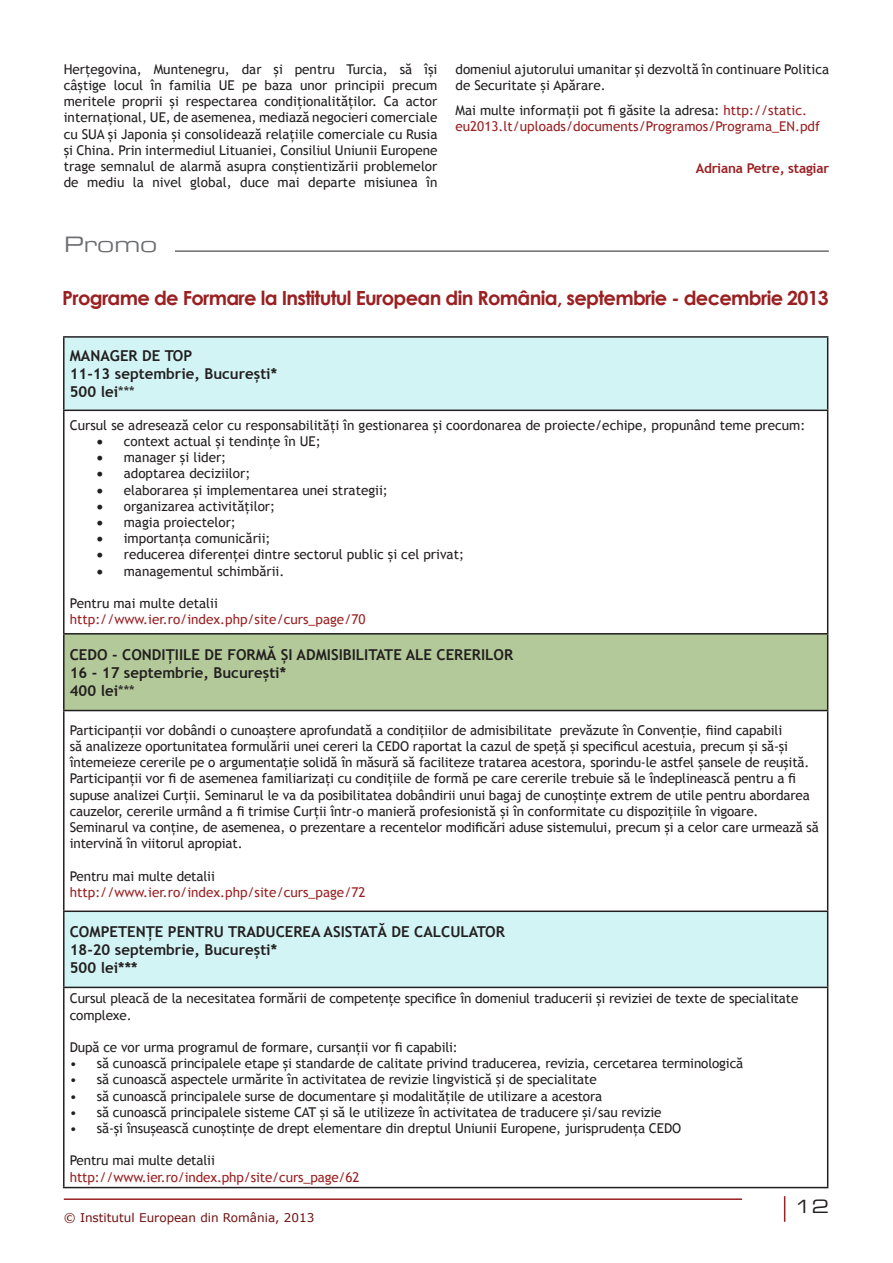
<style>
.page{position:relative;width:893px;height:1263px;background:#fff}
.page>*{position:absolute;margin:0;border:0;box-sizing:border-box;transform-origin:0 0}
.t1{font:21px "Eurostile Extended Two";color:#6c6d70}
.t2{font:700 19.5px "Century Gothic";letter-spacing:-.035em;color:#9a2022}
.t3{font:18px "Eurostile Extended Two";color:#231f20}
.Normal__Web{font:700 15px "Trebuchet MS";color:#231f20}
.Normal__Web-2{font:13.5px/16.2px "Trebuchet MS";letter-spacing:-.01em;color:#231f20}
.t4{font:13.5px/16.2px "Trebuchet MS";color:#9a2022}
.t5{font:700 13.5px "Trebuchet MS";letter-spacing:-.015em;color:#9a2022}
.t6{font:12px "Verdana";color:#710f10}
.s1{color:#231f20}
.s2{font-weight:400}
</style>
<div class="page">
<hr style="left:64px;top:1198px;width:678px;height:2px;background:#9a2022">
<svg style="left:784px;top:1196px;width:1px;height:26px"></svg>
<svg style="left:65px;top:338px;width:762px;height:649px"></svg>
<div style="left:64px;top:634px;width:764px;height:76px;background:#b3c99a"></div>
<hr style="left:63px;top:336px;width:765px;height:2px;background:#231f20">
<hr style="left:63px;top:338px;width:2px;height:72px;background:#231f20">
<hr style="left:827px;top:338px;width:1px;height:72px;background:#231f20">
<hr style="left:63px;top:410px;width:765px;height:1px;background:#231f20">
<hr style="left:63px;top:411px;width:2px;height:222px;background:#231f20">
<hr style="left:827px;top:411px;width:1px;height:222px;background:#231f20">
<hr style="left:63px;top:633px;width:765px;height:1px;background:#231f20">
<hr style="left:63px;top:634px;width:2px;height:76px;background:#231f20">
<hr style="left:827px;top:634px;width:1px;height:76px;background:#231f20">
<hr style="left:63px;top:710px;width:765px;height:1px;background:#231f20">
<hr style="left:63px;top:711px;width:2px;height:199px;background:#231f20">
<hr style="left:827px;top:711px;width:1px;height:199px;background:#231f20">
<hr style="left:63px;top:910px;width:765px;height:2px;background:#231f20">
<hr style="left:63px;top:912px;width:2px;height:75px;background:#231f20">
<hr style="left:827px;top:912px;width:1px;height:75px;background:#231f20">
<hr style="left:63px;top:987px;width:765px;height:1px;background:#231f20">
<hr style="left:63px;top:988px;width:2px;height:199px;background:#231f20">
<hr style="left:827px;top:988px;width:1px;height:199px;background:#231f20">
<hr style="left:63px;top:1187px;width:765px;height:1px;background:#231f20">
<hr style="left:175px;top:250px;width:654px;height:2px;background:#6c6d70">
<p class="Normal__Web-2" style="left:64px;top:61px;width:375px;text-align:justify">Herţegovina, Muntenegru, dar şi pentru Turcia, să îşi câştige locul în familia UE pe baza unor principii precum meritele proprii şi respectarea condiţionalităţilor. Ca actor internaţional, UE, de asemenea, mediază negocieri comerciale cu SUA şi Japonia şi consolidează relaţiile comerciale cu Rusia şi China. Prin intermediul Lituaniei, Consiliul Uniunii Europene trage semnalul de alarmă asupra conştientizării problemelor de mediu la nivel global, duce mai departe misiunea în</p>
<p class="Normal__Web-2" style="left:455px;top:61px;width:375px">domeniul ajutorului umanitar şi dezvoltă în continuare Politica de Securitate şi Apărare.</p>
<p class="t4" style="left:455px;top:102px;width:366px"><span class="s1">Mai multe informaţii pot fi găsite la adresa:</span> http://static. eu2013.lt/uploads/documents/Programos/Programa_EN.pdf</p>
<p class="t5" style="left:696px;top:160px;width:135px">Adriana Petre, stagiar</p>
<p class="t1" style="left:64px;top:230px;width:95px">Promo</p>
<p class="t2" style="left:62px;top:283px;width:768px">Programe de Formare la Institutul European din România, septembrie - decembrie 2013</p>
<p class="Normal__Web" style="left:70px;top:346px;width:124px">MANAGER DE TOP</p>
<p class="Normal__Web" style="left:70px;top:364px;width:209px">11-13 septembrie, Bucureşti*</p>
<p class="Normal__Web" style="left:70px;top:382px;width:66px">500 lei<span class="s2">***</span></p>
<p class="Normal__Web-2" style="left:70px;top:417px;width:737px">Cursul se adresează celor cu responsabilităţi în gestionarea şi coordonarea de proiecte/echipe, propunând teme precum:</p>
<p class="Normal__Web-2" style="left:97px;top:433px;width:225px">• context actual şi tendinţe în UE;</p>
<p class="Normal__Web-2" style="left:97px;top:449px;width:131px">• manager şi lider;</p>
<p class="Normal__Web-2" style="left:97px;top:466px;width:155px">• adoptarea deciziilor;</p>
<p class="Normal__Web-2" style="left:97px;top:482px;width:293px">• elaborarea şi implementarea unei strategii;</p>
<p class="Normal__Web-2" style="left:97px;top:498px;width:180px">• organizarea activităţilor;</p>
<p class="Normal__Web-2" style="left:97px;top:514px;width:141px">• magia proiectelor;</p>
<p class="Normal__Web-2" style="left:97px;top:530px;width:175px">• importanţa comunicării;</p>
<p class="Normal__Web-2" style="left:97px;top:547px;width:369px">• reducerea diferenţei dintre sectorul public şi cel privat;</p>
<p class="Normal__Web-2" style="left:97px;top:563px;width:189px">• managementul schimbării.</p>
<p class="Normal__Web-2" style="left:70px;top:595px;width:150px">Pentru mai multe detalii</p>
<p class="t4" style="left:70px;top:611px;width:297px">http://www.ier.ro/index.php/site/curs_page/70</p>
<p class="Normal__Web" style="left:70px;top:645px;width:445px">CEDO - CONDIŢIILE DE FORMĂ ŞI ADMISIBILITATE ALE CERERILOR</p>
<p class="Normal__Web" style="left:70px;top:663px;width:218px">16 - 17 septembrie, Bucureşti*</p>
<p class="Normal__Web" style="left:70px;top:681px;width:66px">400 lei<span class="s2">***</span></p>
<p class="Normal__Web-2" style="left:70px;top:722px;width:741px">Participanţii vor dobândi o cunoaştere aprofundată a condiţiilor de admisibilitate prevăzute în Convenţie, fiind capabili<br>să analizeze oportunitatea formulării unei cereri la CEDO raportat la cazul de speţă şi specificul acestuia, precum şi să-şi întemeieze cererile pe o argumentaţie solidă în măsură să faciliteze tratarea acestora, sporindu-le astfel şansele de reuşită.</p>
<p class="Normal__Web-2" style="left:70px;top:771px;width:742px">Participanţii vor fi de asemenea familiarizaţi cu condiţiile de formă pe care cererile trebuie să le îndeplinească pentru a fi supuse analizei Curţii. Seminarul le va da posibilitatea dobândirii unui bagaj de cunoştinţe extrem de utile pentru abordarea cauzelor, cererile urmând a fi trimise Curţii într-o manieră profesionistă şi în conformitate cu dispoziţiile în vigoare.</p>
<p class="Normal__Web-2" style="left:70px;top:819px;width:751px">Seminarul va conţine, de asemenea, o prezentare a recentelor modificări aduse sistemului, precum şi a celor care urmează să intervină în viitorul apropiat.</p>
<p class="Normal__Web-2" style="left:70px;top:868px;width:147px">Pentru mai multe detalii</p>
<p class="t4" style="left:70px;top:884px;width:297px">http://www.ier.ro/index.php/site/curs_page/72</p>
<p class="Normal__Web" style="left:70px;top:922px;width:437px">COMPETENŢE PENTRU TRADUCEREA ASISTATĂ DE CALCULATOR</p>
<p class="Normal__Web" style="left:70px;top:940px;width:209px">18-20 septembrie, Bucureşti*</p>
<p class="Normal__Web" style="left:70px;top:958px;width:69px">500 lei***</p>
<p class="Normal__Web-2" style="left:70px;top:991px;width:730px">Cursul pleacă de la necesitatea formării de competenţe specifice în domeniul traducerii şi reviziei de texte de specialitate complexe.</p>
<p class="Normal__Web-2" style="left:70px;top:1039px;width:390px">După ce vor urma programul de formare, cursanţii vor fi capabili:</p>
<p class="Normal__Web-2" style="left:70px;top:1055px;width:675px">• să cunoască principalele etape şi standarde de calitate privind traducerea, revizia, cercetarea terminologică</p>
<p class="Normal__Web-2" style="left:70px;top:1072px;width:528px">• să cunoască aspectele urmărite în activitatea de revizie lingvistică şi de specialitate</p>
<p class="Normal__Web-2" style="left:70px;top:1088px;width:534px">• să cunoască principalele surse de documentare şi modalităţile de utilizare a acestora</p>
<p class="Normal__Web-2" style="left:70px;top:1104px;width:593px">• să cunoască principalele sisteme CAT şi să le utilizeze în activitatea de traducere şi/sau revizie</p>
<p class="Normal__Web-2" style="left:70px;top:1120px;width:613px">• să-şi însuşească cunoştinţe de drept elementare din dreptul Uniunii Europene, jurisprudenţa CEDO</p>
<p class="Normal__Web-2" style="left:70px;top:1153px;width:147px">Pentru mai multe detalii</p>
<p class="t4" style="left:70px;top:1169px;width:291px">http://www.ier.ro/index.php/site/curs_page/62</p>
<p class="t6" style="left:64px;top:1210px;width:252px">© Institutul European din România, 2013</p>
<h3 class="t3" style="left:794px;top:1194px;width:36px">12</h3>
</div>
